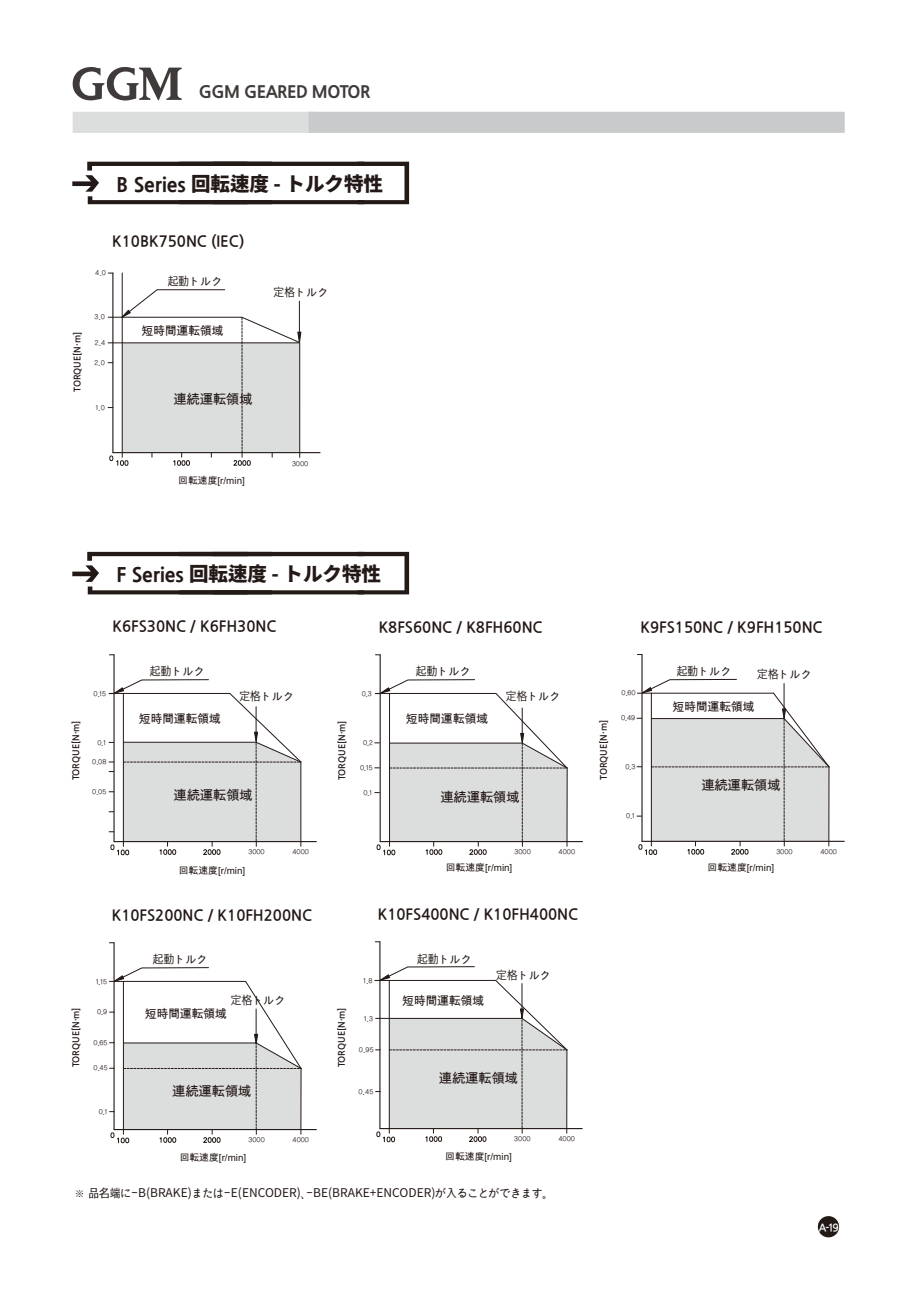
<style>
.page{position:relative;width:919px;height:1289px;background:#fff}
.page>*{position:absolute;margin:0;border:0;box-sizing:border-box;transform-origin:0 0}
.t1{font:700 19.5px "Noto Sans CJ Kkr";color:#231916}
.t2{font:800 16.5px "Nanum Gothic";letter-spacing:-.03em;color:#3f3b3a}
.t3{font:700 15px "Nanum Gothic";color:#231916}
.t4{font:13.5px "Arial Unicode MS";letter-spacing:-.03em;color:#231916}
.t5{font:12px "Nanum Gothic";letter-spacing:-.03em;color:#231916}
.t6{font:12px "Noto Sans CJ Kkr";color:#231916}
.t7{font:12px "Arial Unicode MS";letter-spacing:-.03em;color:#231916}
.t8{font:700 10.5px "Nanum Gothic";color:#fff}
.t9{font:9.75px "Arial Unicode MS";color:#231916}
.t10{font:700 9px "Nanum Gothic";color:#231916}
.t11{font:6.75px "Korean NGD M";color:#231916}
.s1{font-family:"Nanum Gothic";font-weight:800}
.s2{font-family:"Nanum Gothic";font-size:11.25px}
.s3{font-family:"Nanum Barun Gothic OTF Yet Hangul"}
</style>
<div class="page">
<svg style="left:72px;top:67px;width:110px;height:34px"></svg>
<svg style="left:73px;top:112px;width:771px;height:21px;background:#cfd0d0"></svg>
<hr style="left:113px;top:654px;width:2px;height:187px;background:#231916">
<hr style="left:114px;top:841px;width:202px;height:1px;background:#231916">
<svg style="left:109px;top:679px;width:192px;height:176px"></svg>
<hr style="left:379px;top:654px;width:2px;height:187px;background:#231916">
<hr style="left:380px;top:841px;width:202px;height:1px;background:#231916">
<svg style="left:375px;top:679px;width:192px;height:176px"></svg>
<hr style="left:641px;top:654px;width:1px;height:187px;background:#231916">
<hr style="left:642px;top:840px;width:202px;height:1px;background:#231916">
<svg style="left:637px;top:679px;width:192px;height:176px"></svg>
<hr style="left:113px;top:942px;width:2px;height:187px;background:#231916">
<hr style="left:114px;top:1128px;width:202px;height:2px;background:#231916">
<svg style="left:109px;top:967px;width:192px;height:176px"></svg>
<hr style="left:379px;top:941px;width:1px;height:187px;background:#231916">
<hr style="left:380px;top:1127px;width:202px;height:2px;background:#231916">
<svg style="left:375px;top:966px;width:192px;height:176px"></svg>
<hr style="left:375px;top:1018px;width:147px;height:1px;background:#231916">
<div style="left:122px;top:343px;width:178px;height:109px;background:#dcdddd"></div>
<hr style="left:112px;top:273px;width:1px;height:179px;background:#231916">
<hr style="left:122px;top:273px;width:1px;height:184px;background:#231916">
<hr style="left:113px;top:452px;width:207px;height:1px;background:#231916">
<svg style="left:109px;top:455px;width:19px;height:11px"></svg>
<svg style="left:120px;top:289px;width:105px;height:30px"></svg>
<hr style="left:299px;top:301px;width:1px;height:40px;background:#231916">
<svg style="left:173px;top:452px;width:17px;height:14px"></svg>
<svg style="left:233px;top:317px;width:68px;height:149px"></svg>
<hr style="left:108px;top:342px;width:191px;height:1px;background:#231916">
<hr style="left:108px;top:317px;width:134px;height:1px;background:#231916">
<div style="left:817px;top:1215px;width:22px;height:22px;background:#231916;border-radius:50%"></div>
<svg style="left:364px;top:162px;width:45px;height:42px"></svg>
<svg style="left:72px;top:162px;width:141px;height:42px"></svg>
<hr style="left:213px;top:200px;width:151px;height:4px;background:#231916">
<hr style="left:213px;top:162px;width:151px;height:4px;background:#231916">
<svg style="left:357px;top:552px;width:52px;height:42px"></svg>
<svg style="left:72px;top:552px;width:200px;height:42px"></svg>
<svg style="left:213px;top:590px;width:151px;height:4px"></svg>
<hr style="left:213px;top:552px;width:151px;height:4px;background:#231916">
<h2 class="t2" style="left:199px;top:84px;width:173px">GGM GEARED MOTOR</h2>
<h1 class="t1" style="left:116px;top:173px;width:268px"><span class="s1">B Series</span> 回転速度 - トルク特性</h1>
<h3 class="t10" style="left:73px;top:392px;width:61px;rotate:-90deg">TORQUE[N·m]</h3>
<h3 class="t3" style="left:112px;top:234px;width:134px">K10BK750NC (IEC)</h3>
<p class="t11" style="left:95px;top:270px;width:12px">4.0</p>
<p class="t11" style="left:94px;top:314px;width:12px">3.0</p>
<p class="t11" style="left:95px;top:339px;width:12px">2.4</p>
<p class="t11" style="left:94px;top:359px;width:12px">2.0</p>
<p class="t11" style="left:96px;top:404px;width:11px">1.0</p>
<h3 class="t5" style="left:167px;top:275px;width:57px">起動トルク</h3>
<h3 class="t7" style="left:141px;top:326px;width:84px">短時間運転領域</h3>
<h3 class="t4" style="left:173px;top:394px;width:81px">連続運転領域</h3>
<h3 class="t9" style="left:178px;top:477px;width:68px">回転速度[r/min]</h3>
<h3 class="t5" style="left:273px;top:286px;width:57px">定格トルク</h3>
<p class="t11" style="left:292px;top:460px;width:18px">3000</p>
<h1 class="t1" style="left:116px;top:563px;width:266px"><span class="s1">F Series</span> 回転速度 - トルク特性</h1>
<h3 class="t3" style="left:112px;top:619px;width:165px">K6FS30NC / K6FH30NC</h3>
<h3 class="t10" style="left:71px;top:780px;width:61px;rotate:-90deg">TORQUE[N·m]</h3>
<p class="t11" style="left:93px;top:690px;width:14px">0.15</p>
<p class="t11" style="left:97px;top:739px;width:10px">0.1</p>
<p class="t11" style="left:92px;top:759px;width:16px">0.08</p>
<p class="t11" style="left:92px;top:788px;width:16px">0.05</p>
<h3 class="t5" style="left:150px;top:665px;width:57px">起動トルク</h3>
<h3 class="t7" style="left:139px;top:714px;width:84px">短時間運転領域</h3>
<h3 class="t5" style="left:239px;top:690px;width:57px">定格トルク</h3>
<h3 class="t4" style="left:173px;top:789px;width:81px">連続運転領域</h3>
<p class="t11" style="left:248px;top:849px;width:18px">3000</p>
<p class="t11" style="left:292px;top:849px;width:18px">4000</p>
<h3 class="t9" style="left:179px;top:866px;width:68px">回転速度[r/min]</h3>
<h3 class="t10" style="left:337px;top:780px;width:61px;rotate:-90deg">TORQUE[N·m]</h3>
<h3 class="t3" style="left:378px;top:619px;width:165px">K8FS60NC / K8FH60NC</h3>
<h3 class="t3" style="left:640px;top:619px;width:184px">K9FS150NC / K9FH150NC</h3>
<p class="t11" style="left:362px;top:690px;width:11px">0.3</p>
<p class="t11" style="left:363px;top:739px;width:11px">0.2</p>
<p class="t11" style="left:360px;top:764px;width:14px">0.15</p>
<p class="t11" style="left:363px;top:789px;width:10px">0.1</p>
<h3 class="t5" style="left:415px;top:665px;width:57px">起動トルク</h3>
<h3 class="t5" style="left:676px;top:665px;width:57px">起動トルク</h3>
<h3 class="t5" style="left:505px;top:690px;width:57px">定格トルク</h3>
<h3 class="t5" style="left:756px;top:668px;width:57px">定格トルク</h3>
<p class="t11" style="left:621px;top:690px;width:16px">0.60</p>
<h3 class="t7" style="left:672px;top:702px;width:84px">短時間運転領域</h3>
<h3 class="t7" style="left:406px;top:714px;width:84px">短時間運転領域</h3>
<p class="t11" style="left:621px;top:715px;width:16px">0.49</p>
<h3 class="t10" style="left:599px;top:779px;width:61px;rotate:-90deg">TORQUE[N·m]</h3>
<p class="t11" style="left:625px;top:763px;width:11px">0.3</p>
<h3 class="t4" style="left:701px;top:780px;width:81px">連続運転領域</h3>
<h3 class="t4" style="left:440px;top:792px;width:81px">連続運転領域</h3>
<p class="t11" style="left:626px;top:812px;width:10px">0.1</p>
<p class="t11" style="left:514px;top:849px;width:18px">3000</p>
<p class="t11" style="left:558px;top:849px;width:18px">4000</p>
<p class="t11" style="left:776px;top:848px;width:18px">3000</p>
<p class="t11" style="left:820px;top:848px;width:18px">4000</p>
<h3 class="t9" style="left:446px;top:863px;width:68px">回転速度[r/min]</h3>
<h3 class="t9" style="left:707px;top:863px;width:68px">回転速度[r/min]</h3>
<h3 class="t10" style="left:71px;top:1067px;width:61px;rotate:-90deg">TORQUE[N·m]</h3>
<h3 class="t3" style="left:112px;top:907px;width:202px">K10FS200NC / K10FH200NC</h3>
<h3 class="t3" style="left:378px;top:907px;width:202px">K10FS400NC / K10FH400NC</h3>
<p class="t11" style="left:96px;top:978px;width:12px">1.15</p>
<p class="t11" style="left:97px;top:1008px;width:12px">0.9</p>
<p class="t11" style="left:94px;top:1039px;width:15px">0.65</p>
<p class="t11" style="left:94px;top:1064px;width:16px">0.45</p>
<p class="t11" style="left:99px;top:1108px;width:10px">0.1</p>
<h3 class="t5" style="left:152px;top:953px;width:57px">起動トルク</h3>
<h3 class="t5" style="left:417px;top:953px;width:57px">起動トルク</h3>
<p class="t11" style="left:363px;top:977px;width:11px">1.8</p>
<h3 class="t5" style="left:496px;top:969px;width:57px">定格トルク</h3>
<h3 class="t5" style="left:230px;top:994px;width:57px">定格トルク</h3>
<h3 class="t7" style="left:145px;top:1008px;width:84px">短時間運転領域</h3>
<h3 class="t4" style="left:172px;top:1086px;width:81px">連続運転領域</h3>
<h3 class="t10" style="left:337px;top:1067px;width:61px;rotate:-90deg">TORQUE[N·m]</h3>
<p class="t11" style="left:364px;top:1015px;width:10px">1.3</p>
<p class="t11" style="left:359px;top:1046px;width:16px">0.95</p>
<p class="t11" style="left:358px;top:1088px;width:16px">0.45</p>
<h3 class="t7" style="left:402px;top:996px;width:84px">短時間運転領域</h3>
<h3 class="t4" style="left:439px;top:1073px;width:81px">連続運転領域</h3>
<p class="t11" style="left:248px;top:1136px;width:18px">3000</p>
<p class="t11" style="left:292px;top:1136px;width:18px">4000</p>
<p class="t11" style="left:514px;top:1136px;width:18px">3000</p>
<p class="t11" style="left:558px;top:1136px;width:18px">4000</p>
<h3 class="t9" style="left:180px;top:1153px;width:68px">回転速度[r/min]</h3>
<h3 class="t9" style="left:445px;top:1153px;width:68px">回転速度[r/min]</h3>
<h3 class="t6" style="left:75px;top:1185px;width:474px"><span class="s2">※</span> <span class="s3">品名端に-</span>B(BRAKE)<span class="s3">または-</span>E(ENCODER)<span class="s3">、-</span>BE(BRAKE+ENCODER)<span class="s3">が入ることができます。</span></h3>
<h3 class="t8" style="left:818px;top:1222px;width:22px">A-19</h3>
</div>
